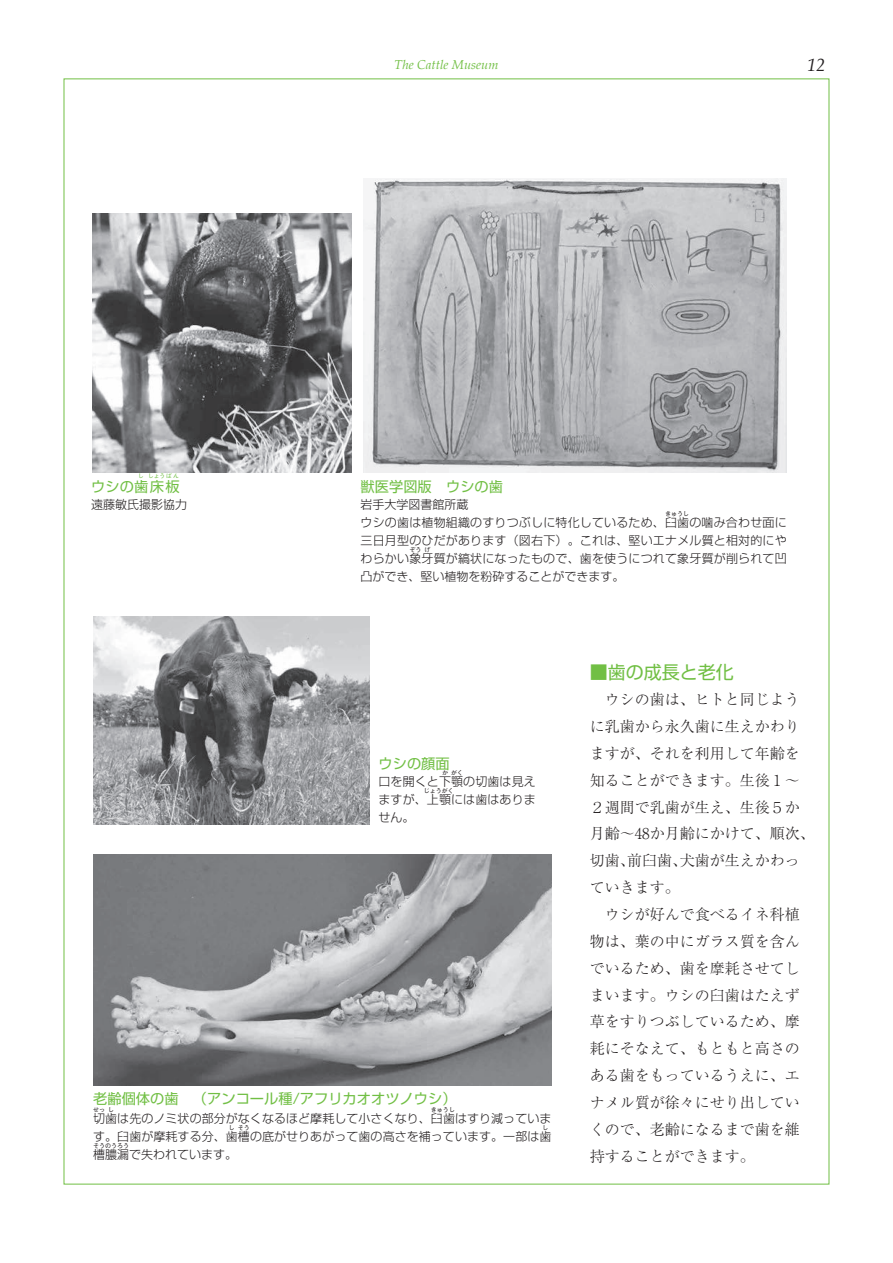
<style>
.page{position:relative;width:893px;height:1263px;background:#fff}
.page>*{position:absolute;margin:0;border:0;box-sizing:border-box;transform-origin:0 0}
.t1{font:18px "Shin Go Pro";color:#71bf44}
.t2{font:italic 18px "Palatino";color:#231f20}
.t3{font:300 15px/26.8px "Ryumin Pro";color:#231f20}
.t4{font:14.25px "Shin Go Pro";color:#71bf44}
.t5{font:italic 12.9px "Palatino";color:#71bf44}
.t6{font:300 12px/18px "Shin Go Pro";letter-spacing:.01em;color:#231f20}
.t7{font:300 6px "Shin Go Pro";color:#231f20}
.t8{font:5.7px "Shin Go Pro";letter-spacing:.06em;color:#71bf44}
</style>
<div class="page">
<img style="left:92px;top:214px;width:260px;height:258px">
<img style="left:93px;top:617px;width:277px;height:208px">
<img style="left:93px;top:854px;width:458px;height:232px">
<img style="left:363px;top:179px;width:424px;height:293px">
<p class="t8" style="left:138px;top:471px;width:7px">し</p>
<p class="t8" style="left:148px;top:471px;width:32px">しょうばん</p>
<p class="t6" style="left:91px;top:494px;width:97px">遠藤敏氏撮影協力</p>
<p class="t4" style="left:91px;top:474px;width:90px">ウシの歯床板</p>
<p class="t5" style="left:394px;top:54px;width:105px">The Cattle Museum</p>
<h1 class="t2" style="left:807px;top:49px;width:19px">12</h1>
<p class="t4" style="left:361px;top:474px;width:144px">獣医学図版　ウシの歯</p>
<p class="t6" style="left:361px;top:494px;width:428px">岩手大学図書館所蔵<br>ウシの歯は植物組織のすりつぶしに特化しているため、臼歯の噛み合わせ面に</p>
<p class="t7" style="left:665px;top:509px;width:26px">きゅうし</p>
<p class="t6" style="left:361px;top:530px;width:428px">三日月型のひだがあります（図右下）。これは、堅いエナメル質と相対的にやわらかい象牙質が縞状になったもので、歯を使うにつれて象牙質が削られて凹</p>
<p class="t7" style="left:409px;top:545px;width:13px">ぞう</p>
<p class="t7" style="left:424px;top:545px;width:7px">げ</p>
<p class="t6" style="left:361px;top:566px;width:265px">凸ができ、堅い植物を粉砕することができます。</p>
<p class="t4" style="left:378px;top:751px;width:73px">ウシの顔面</p>
<p class="t6" style="left:378px;top:771px;width:159px">口を開くと下顎の切歯は見え</p>
<p class="t7" style="left:442px;top:768px;width:7px">か</p>
<p class="t7" style="left:451px;top:768px;width:13px">がく</p>
<p class="t6" style="left:378px;top:789px;width:159px">ますが、上顎には歯はありま</p>
<p class="t7" style="left:424px;top:786px;width:31px">じょうがく</p>
<p class="t6" style="left:378px;top:807px;width:38px">せん。</p>
<p class="t4" style="left:93px;top:1087px;width:365px">老齢個体の歯　（アンコール種/アフリカオオツノウシ）</p>
<p class="t6" style="left:93px;top:1108px;width:460px">切歯は先のノミ状の部分がなくなるほど摩耗して小さくなり、臼歯はすり減っていま</p>
<p class="t7" style="left:93px;top:1104px;width:13px">せっ</p>
<p class="t7" style="left:108px;top:1104px;width:7px">し</p>
<p class="t7" style="left:431px;top:1104px;width:26px">きゅうし</p>
<p class="t6" style="left:93px;top:1126px;width:460px">す。臼歯が摩耗する分、歯槽の底がせりあがって歯の高さを補っています。一部は歯</p>
<p class="t7" style="left:229px;top:1122px;width:7px">し</p>
<p class="t7" style="left:238px;top:1122px;width:13px">そう</p>
<p class="t7" style="left:542px;top:1122px;width:7px">し</p>
<p class="t7" style="left:93px;top:1140px;width:37px">そうのうろう</p>
<p class="t6" style="left:93px;top:1144px;width:146px">槽膿漏で失われています。</p>
<h1 class="t1" style="left:590px;top:658px;width:145px">■歯の成長と老化</h1>
<p class="t3" style="left:590px;top:685px;width:226px">　ウシの歯は、ヒトと同じように乳歯から永久歯に生えかわりますが、それを利用して年齢を知ることができます。生後１～<br>２週間で乳歯が生え、生後５か月齢～48か月齢にかけて、順次、切歯、前臼歯、犬歯が生えかわっていきます。<br>　ウシが好んで食べるイネ科植物は、葉の中にガラス質を含んでいるため、歯を摩耗させてしまいます。ウシの臼歯はたえず草をすりつぶしているため、摩耗にそなえて、もともと高さのある歯をもっているうえに、エナメル質が徐々にせり出していくので、老齢になるまで歯を維持することができます。</p>
</div>
